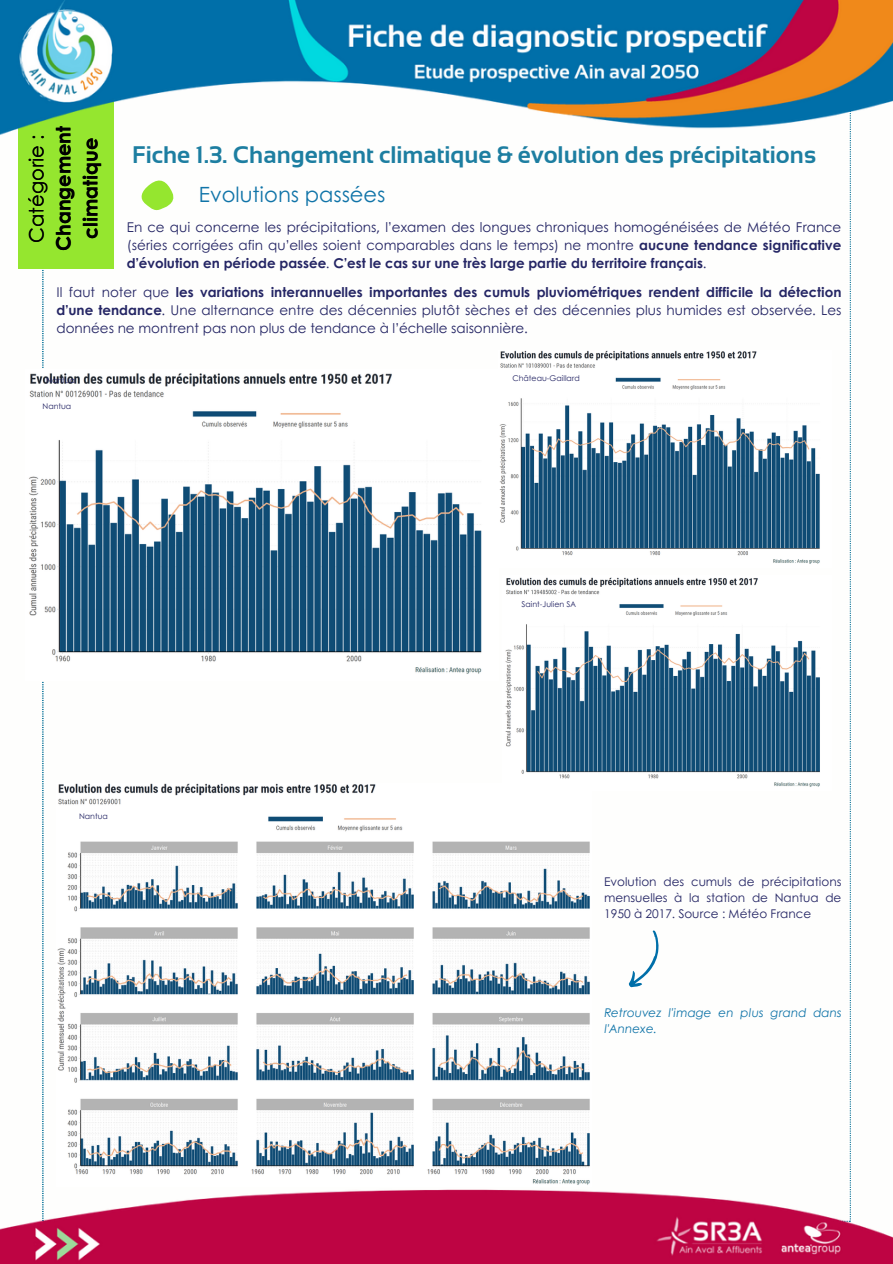
<style>
.page{position:relative;width:893px;height:1264px;background:#fff}
.page>*{position:absolute;margin:0;border:0;box-sizing:border-box;transform-origin:0 0}
.t1{font:700 24px "Sansation";color:#1d7ea1}
.t2{font:21px "Century Gothic";color:#1074a8}
.t3{font:700 19.5px/27px "Century Gothic";color:#000;text-align:center}
.t4{font:13.5px/18px "Century Gothic";color:#242564;text-align:justify}
.t5{font:12px/16px "Century Gothic";color:#242564;text-align:justify}
.t6{font:italic 12px/16px "Century Gothic";color:#1074a8}
.t7{font:7.8px "Century Gothic";color:#242564}
.s1{font-weight:400}
.s2{font-weight:700}
</style>
<div class="page">
<img style="left:0;top:0;width:892px;height:1263px">
<svg style="left:139px;top:177px;width:38px;height:35px"></svg>
<img style="left:498px;top:350px;width:333px;height:217px">
<img style="left:503px;top:576px;width:328px;height:214px">
<img style="left:25px;top:370px;width:474px;height:311px">
<img style="left:56px;top:783px;width:535px;height:403px">
<svg style="left:624px;top:929px;width:44px;height:63px"></svg>
<p class="t3" style="left:22px;top:251px;width:127px;rotate:-90deg"><span class="s1">Catégorie :<br></span>Changement climatique</p>
<p class="t1" style="left:132px;top:141px;width:685px">Fiche 1.3. Changement climatique &amp; évolution des précipitations</p>
<p class="t2" style="left:199px;top:179px;width:188px">Evolutions passées</p>
<p class="t4" style="left:127px;top:218px;width:716px">En ce qui concerne les précipitations, l’examen des longues chroniques homogénéisées de Météo France (séries corrigées afin qu’elles soient comparables dans le temps) ne montre <span class="s2">aucune tendance significative d’évolution en période passée</span>. <span class="s2">C’est le cas sur une très large partie du territoire français</span>.</p>
<p class="t4" style="left:56px;top:283px;width:786px">Il faut noter que <span class="s2">les variations interannuelles importantes des cumuls pluviométriques rendent difficile la détection d’une tendance</span>. Une alternance entre des décennies plutôt sèches et des décennies plus humides est observée. Les données ne montrent pas non plus de tendance à l’échelle saisonnière.</p>
<p class="t7" style="left:46px;top:374px;width:30px">Nantua</p>
<p class="t7" style="left:512px;top:372px;width:69px">Château-Gaillard</p>
<p class="t7" style="left:43px;top:400px;width:30px">Nantua</p>
<p class="t7" style="left:79px;top:810px;width:30px">Nantua</p>
<p class="t7" style="left:521px;top:598px;width:56px">Saint-Julien SA</p>
<p class="t5" style="left:604px;top:873px;width:239px">Evolution des cumuls de précipitations mensuelles à la station de Nantua de 1950 à 2017. Source : Météo France</p>
<p class="t6" style="left:604px;top:1003px;width:239px">Retrouvez l'image en plus grand dans l'Annexe.</p>
</div>
